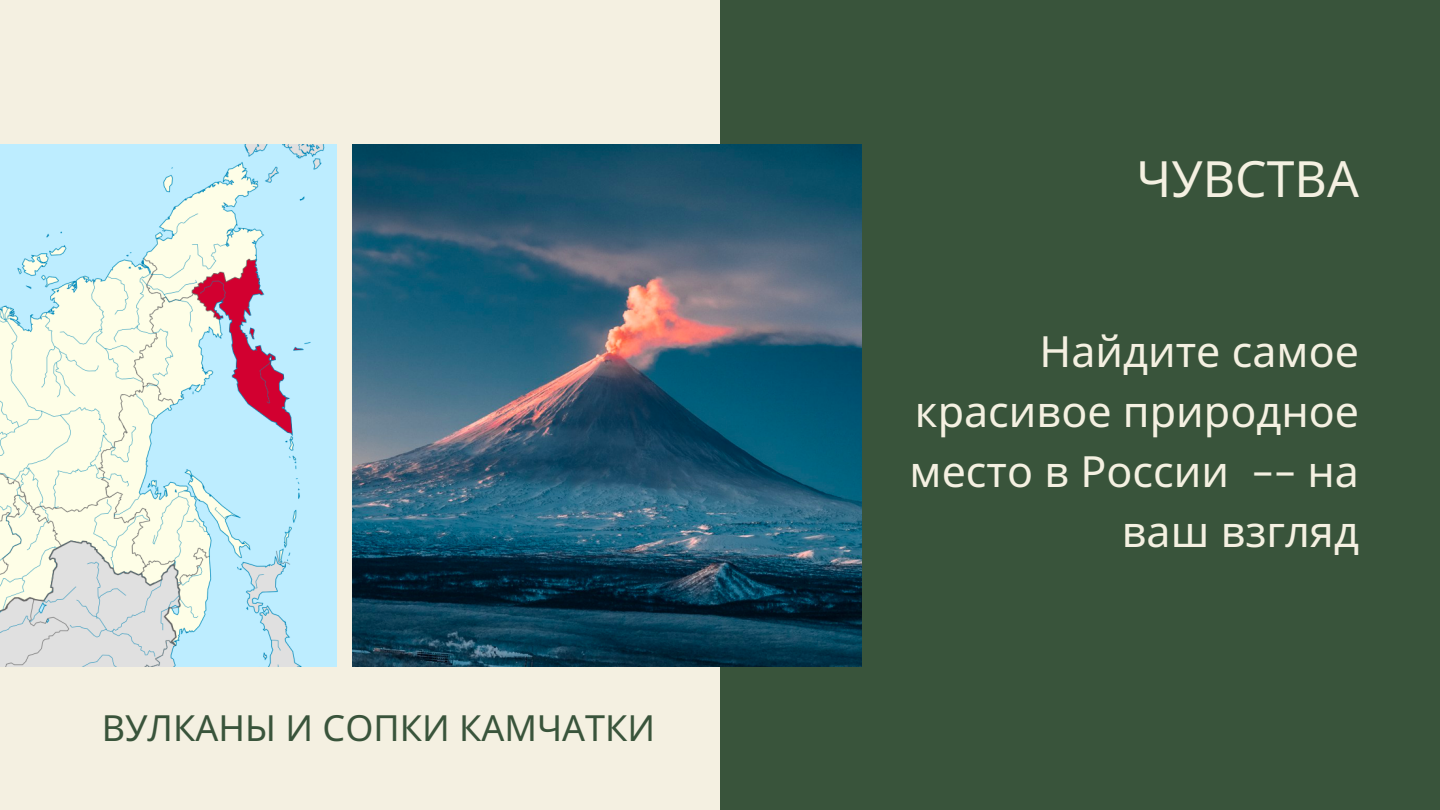
<style>
.page{position:relative;width:1440px;height:810px;background:#f4f0e1}
.page>*{position:absolute;margin:0;border:0;box-sizing:border-box;transform-origin:0 0}
.t1{font:50px "Noto Sans";color:#f4f0e1}
.t2{font:43px/60px "Noto Sans";color:#f4f0e1;text-align:right}
.t3{font:36px "Noto Sans";color:#39543b}
.s1{font-family:"DM Sans"}
</style>
<div class="page">
<div style="left:720px;top:0;width:720px;height:810px;background:#39543b"></div>
<img style="left:353px;top:144px;width:508px;height:522px">
<img style="left:0;top:144px;width:336px;height:522px">
<p class="t3" style="left:102px;top:703px;width:555px">ВУЛКАНЫ И СОПКИ КАМЧАТКИ</p>
<p class="t1" style="left:1137px;top:144px;width:224px">ЧУВСТВА</p>
<p class="t2" style="left:910px;top:320px;width:451px">Найдите самое красивое природное место в России <span class="s1">--</span> на ваш взгляд</p>
</div>
